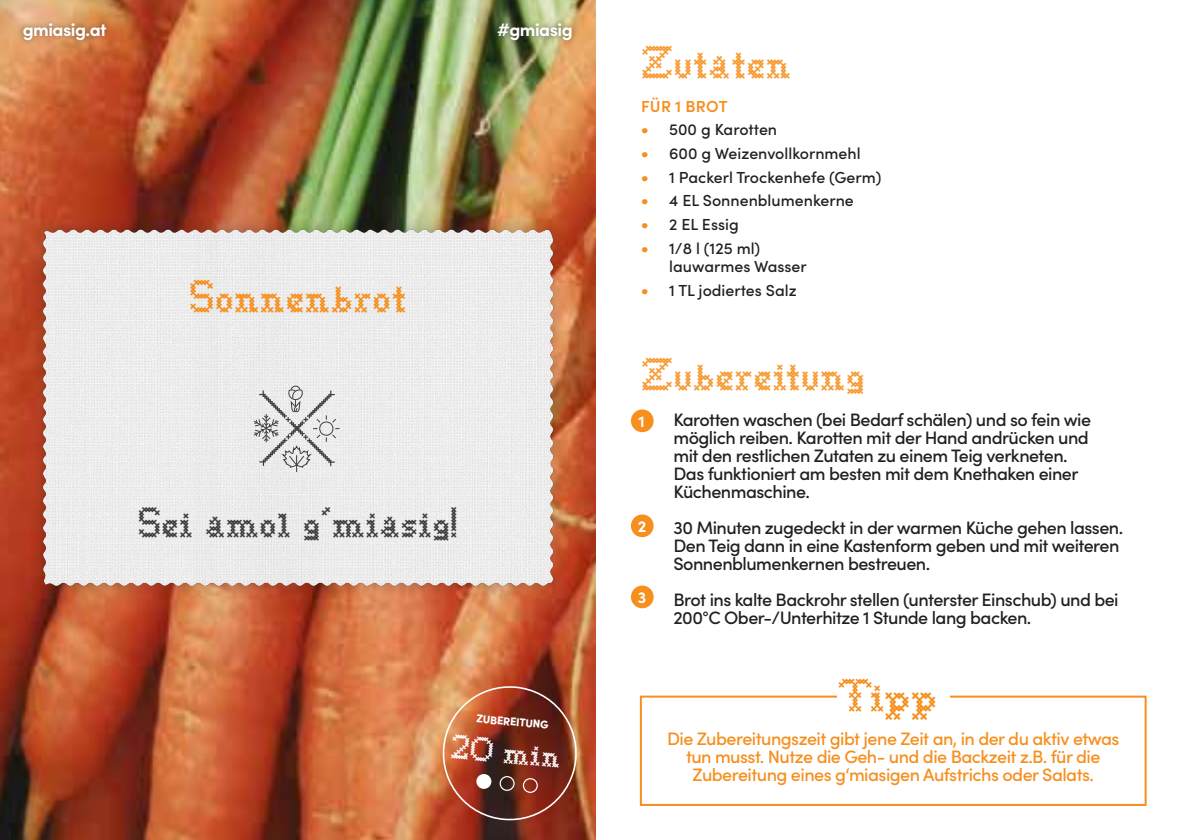
<style>
.page{position:relative;width:1191px;height:840px;background:#fff}
.page>*{position:absolute;margin:0;border:0;box-sizing:border-box;transform-origin:0 0}
.t1{font:42px "Goodbye Crewel World NF";color:#f89a32}
.t2{font:42px "Goodbye Crewel World NF";color:#f68f1e}
.t3{font:38.8px "Goodbye Crewel World NF";color:#3e3e3f}
.t4{font:31.2px "Goodbye Crewel World NF";color:#fff}
.t5{font:500 18px/18px "Sofia Pro";letter-spacing:-.03em;color:#231f20}
.t6{font:500 18px/18px "Sofia Pro";letter-spacing:-.03em;color:#f68f1e;text-align:center}
.t7{font:700 18px "Sofia Pro";letter-spacing:-.03em;color:#fff}
.t8{font:500 16px/18px "Sofia Pro";color:#231f20}
.t9{font:600 16px "Sofia Pro";letter-spacing:.02em;color:#f68f1e}
.t10{font:700 16px "Sofia Pro";color:#fff}
.t11{font:900 11.2px "Sofia Pro";color:#fff}
.s1{font-size:18px;color:#f68f1e}
</style>
<div class="page">
<img style="left:0;top:0;width:595px;height:839px">
<div style="left:29px;top:216px;width:537px;height:383px;background:#231f20;opacity:.3"></div>
<img style="left:35px;top:217px;width:525px;height:384px">
<div style="left:17px;top:17px;width:561px;height:29px;background:#231f20;opacity:.5"></div>
<img style="left:439px;top:682px;width:141px;height:140px">
<svg style="left:253px;top:385px;width:86px;height:87px"></svg>
<div style="left:631px;top:409px;width:22px;height:23px;background:#f68f1e;border-radius:50%"></div>
<div style="left:631px;top:514px;width:22px;height:23px;background:#f68f1e;border-radius:50%"></div>
<div style="left:631px;top:585px;width:22px;height:23px;background:#f68f1e;border-radius:50%"></div>
<div style="left:640px;top:695px;width:506px;height:110px;border:2px solid #f68f1e"></div>
<div style="left:837px;top:677px;width:112px;height:32px;background:#fff"></div>
<p class="t7" style="left:23px;top:16px;width:86px">gmiasig.at</p>
<p class="t7" style="left:497px;top:16px;width:77px">#gmiasig</p>
<h1 class="t2" style="left:189px;top:268px;width:219px">Sonnenbrot</h1>
<h2 class="t3" style="left:137px;top:497px;width:322px">Sei amol g'miasig!</h2>
<p class="t11" style="left:477px;top:709px;width:74px;rotate:5deg">ZUBEREITUNG</p>
<h3 class="t4" style="left:452px;top:725px;width:112px;rotate:5deg">20 min</h3>
<h1 class="t1" style="left:641px;top:35px;width:152px">Zutaten</h1>
<p class="t9" style="left:641px;top:94px;width:88px">FÜR 1 BROT</p>
<p class="t8" style="left:641px;top:120px;width:138px"><span class="s1">•</span> 500 g Karotten</p>
<p class="t8" style="left:641px;top:143px;width:221px"><span class="s1">•</span> 600 g Weizenvollkornmehl</p>
<p class="t8" style="left:641px;top:167px;width:242px"><span class="s1">•</span> 1 Packerl Trockenhefe (Germ)</p>
<p class="t8" style="left:641px;top:191px;width:214px"><span class="s1">•</span> 4 EL Sonnenblumenkerne</p>
<p class="t8" style="left:641px;top:214px;width:99px"><span class="s1">•</span> 2 EL Essig</p>
<p class="t8" style="left:669px;top:238px;width:139px;text-indent:-28px"><span class="s1">•</span> 1/8 l (125 ml) lauwarmes Wasser</p>
<p class="t8" style="left:641px;top:280px;width:157px"><span class="s1">•</span> 1 TL jodiertes Salz</p>
<h1 class="t1" style="left:641px;top:347px;width:226px">Zubereitung</h1>
<p class="t10" style="left:638px;top:408px;width:8px">1</p>
<p class="t10" style="left:638px;top:513px;width:10px">2</p>
<p class="t10" style="left:638px;top:584px;width:10px">3</p>
<p class="t5" style="left:673px;top:409px;width:419px">Karotten waschen (bei Bedarf schälen) und so fein wie möglich reiben. Karotten mit der Hand andrücken und mit den restlichen Zutaten zu einem Teig verkneten.<br>Das funktioniert am besten mit dem Knethaken einer Küchenmaschine.</p>
<p class="t5" style="left:673px;top:517px;width:451px">30 Minuten zugedeckt in der warmen Küche gehen lassen.<br>Den Teig dann in eine Kastenform geben und mit weiteren<br>Sonnenblumenkernen bestreuen.</p>
<p class="t5" style="left:673px;top:589px;width:447px">Brot ins kalte Backrohr stellen (unterster Einschub) und bei<br>200°C Ober-/Unterhitze 1 Stunde lang backen.</p>
<h1 class="t2" style="left:837px;top:667px;width:101px">Tipp</h1>
<p class="t6" style="left:667px;top:727px;width:454px">Die Zubereitungszeit gibt jene Zeit an, in der du aktiv etwas tun musst. Nutze die Geh- und die Backzeit z.B. für die<br>Zubereitung eines g‘miasigen Aufstrichs oder Salats.</p>
</div>
